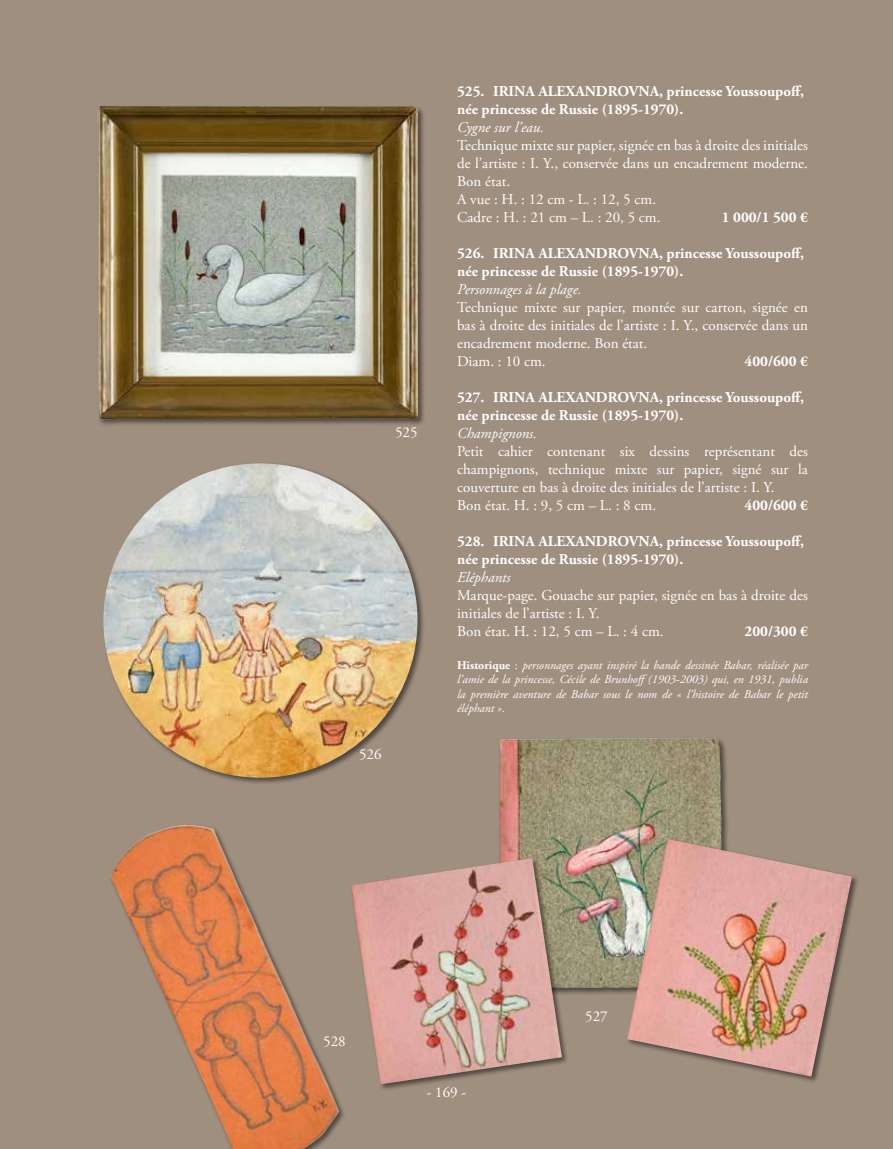
<style>
.page{position:relative;width:893px;height:1149px;background:#fff}
.page>*{position:absolute;margin:0;border:0;box-sizing:border-box;transform-origin:0 0}
.t1{font:15px/18px "Adobe Garamond Pro";color:#fff}
.t2{font:700 15px/18px "Adobe Garamond Pro";color:#fff}
.t3{font:italic 15px "Adobe Garamond Pro";color:#fff}
.t4{font:italic 12px/14.4px "Adobe Garamond Pro";color:#fff;text-align:justify}
.s1{font-weight:700;font-style:normal}
.s2{font-style:normal}
</style>
<div class="page">
<div style="left:0;top:0;width:893px;height:1148px;background:#9f8f7f"></div>
<div style="left:491px;top:735px;width:240px;height:279px;background:#000;opacity:.5"></div>
<img style="left:653px;top:737px;width:50px;height:1px">
<div style="left:97px;top:823px;width:249px;height:325px;background:#000;opacity:.5"></div>
<img style="left:167px;top:824px;width:22px;height:3px">
<div style="left:350px;top:856px;width:219px;height:235px;background:#000;opacity:.5"></div>
<img style="left:351px;top:857px;width:211px;height:226px">
<div style="left:626px;top:837px;width:233px;height:246px;background:#000;opacity:.5"></div>
<img style="left:627px;top:838px;width:225px;height:238px">
<div style="left:102px;top:461px;width:323px;height:324px;background:#000;opacity:.5"></div>
<img style="left:103px;top:463px;width:314px;height:314px;border-radius:157px">
<div style="left:96px;top:104px;width:329px;height:323px;background:#000;opacity:.5"></div>
<img style="left:97px;top:106px;width:67px;height:313px">
<p class="t1" style="left:395px;top:423px;width:24px">525</p>
<p class="t1" style="left:359px;top:746px;width:24px">526</p>
<p class="t2" style="left:457px;top:82px;width:348px;text-indent:202px">, princesse Youssoupoff, née princesse de Russie (1895-1970).</p>
<p class="t3" style="left:457px;top:118px;width:88px">Cygne sur l’eau.</p>
<p class="t1" style="left:457px;top:137px;width:352px">Technique mixte sur papier, signée en bas à droite des initiales de l’artiste : I. Y., conservée dans un encadrement moderne.<br>Bon état.<br>A vue : H. : 12 cm - L. : 12, 5 cm.<br>Cadre : H. : 21 cm – L. : 20, 5 cm.</p>
<p class="t2" style="left:457px;top:82px;width:37px">525. IRINA</p>
<p class="t2" style="left:538px;top:82px;width:49px">ALEXANDROVNA</p>
<p class="t2" style="left:722px;top:208px;width:88px">1 000/1 500 €</p>
<p class="t2" style="left:457px;top:244px;width:348px;text-indent:202px">, princesse Youssoupoff, née princesse de Russie (1895-1970).</p>
<p class="t3" style="left:457px;top:280px;width:126px">Personnages à la plage.</p>
<p class="t1" style="left:457px;top:299px;width:352px">Technique mixte sur papier, montée sur carton, signée en bas à droite des initiales de l’artiste : I. Y., conservée dans un encadrement moderne. Bon état.<br>Diam. : 10 cm.</p>
<p class="t2" style="left:457px;top:244px;width:37px">526. IRINA</p>
<p class="t2" style="left:538px;top:244px;width:49px">ALEXANDROVNA</p>
<p class="t2" style="left:745px;top:352px;width:65px">400/600 €</p>
<p class="t2" style="left:457px;top:388px;width:348px;text-indent:202px">, princesse Youssoupoff, née princesse de Russie (1895-1970).</p>
<p class="t3" style="left:457px;top:424px;width:81px">Champignons.</p>
<p class="t1" style="left:457px;top:443px;width:352px">Petit cahier contenant six dessins représentant des champignons, technique mixte sur papier, signé sur la couverture en bas à droite des initiales de l’artiste : I. Y.<br>Bon état. H. : 9, 5 cm – L. : 8 cm.</p>
<p class="t2" style="left:457px;top:388px;width:37px">527. IRINA</p>
<p class="t2" style="left:538px;top:388px;width:49px">ALEXANDROVNA</p>
<p class="t2" style="left:745px;top:496px;width:65px">400/600 €</p>
<p class="t2" style="left:457px;top:532px;width:348px;text-indent:202px">, princesse Youssoupoff, née princesse de Russie (1895-1970).</p>
<p class="t3" style="left:457px;top:568px;width:55px">Eléphants</p>
<p class="t1" style="left:457px;top:587px;width:352px">Marque-page. Gouache sur papier, signée en bas à droite des initiales de l’artiste : I. Y.<br>Bon état. H. : 12, 5 cm – L. : 4 cm.</p>
<p class="t2" style="left:457px;top:532px;width:37px">528. IRINA</p>
<p class="t2" style="left:538px;top:532px;width:49px">ALEXANDROVNA</p>
<p class="t2" style="left:745px;top:622px;width:65px">200/300 €</p>
<p class="t4" style="left:457px;top:658px;width:352px"><span class="s1">Historique</span> <span class="s2">:</span> personnages ayant inspiré la bande dessinée Babar, réalisée par l’amie de la princesse, Cécile de Brunhoff(1903-2003) qui, en 1931, publia la première aventure de Babar sous le nom de « l’histoire de Babar le petit éléphant ».</p>
<p class="t1" style="left:323px;top:1032px;width:24px">528</p>
<p class="t1" style="left:427px;top:1083px;width:41px">- 169 -</p>
<p class="t1" style="left:585px;top:1007px;width:24px">527</p>
</div>
